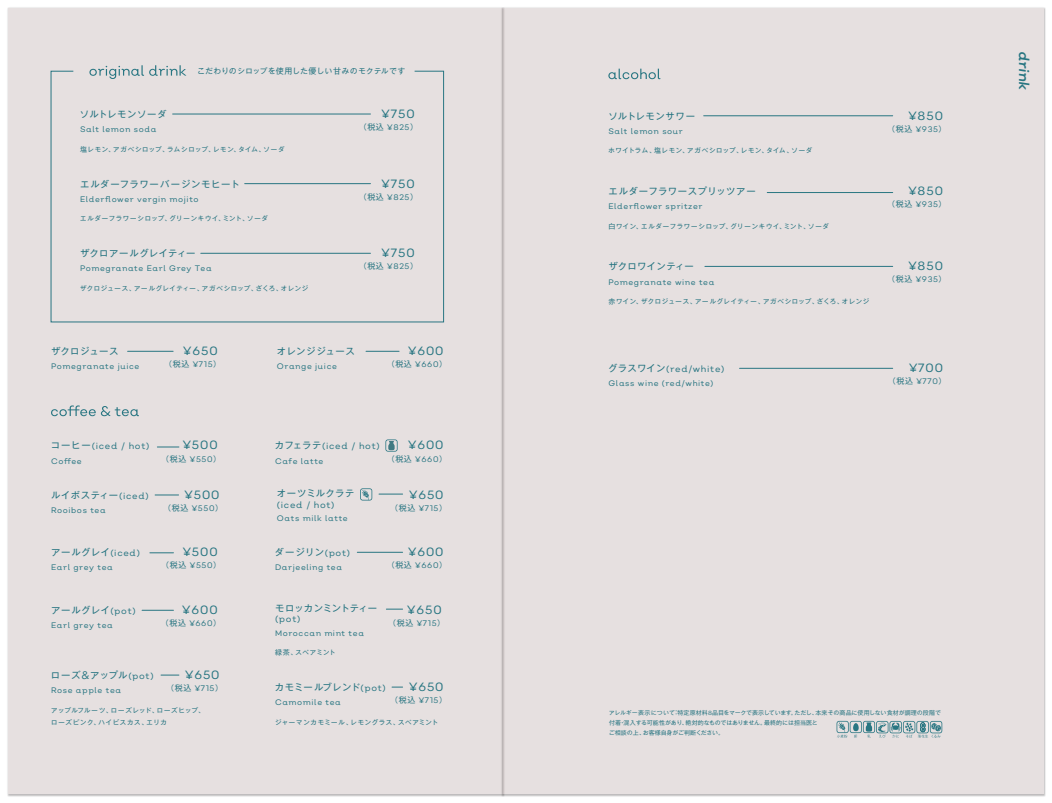
<style>
.page{position:relative;width:1052px;height:803px;background:#fff}
.page>*{position:absolute;margin:0;border:0;box-sizing:border-box;transform-origin:0 0}
.t1{font:italic 14px "Nutmeg";color:#287682}
.t2{font:12px "Nutmeg";letter-spacing:.075em;color:#287682}
.t3{font:10px "P Got MB101 K Sp Pro N";letter-spacing:-.025em;color:#287682}
.t4{font:10px "P Got MB101 K Sp Pro N";letter-spacing:.015em;color:#287682}
.t5{font:10px "P Got MB101 K Sp Pro N";letter-spacing:-.075em;color:#287682}
.t6{font:10px "P Got MB101 K Sp Pro N";letter-spacing:-.005em;color:#287682}
.t7{font:10px "P Got MB101 K Sp Pro N";letter-spacing:-.045em;color:#287682}
.t8{font:9px "Nutmeg";letter-spacing:.075em;color:#287682}
.t9{font:8px "Nutmeg";letter-spacing:.075em;color:#287682}
.t10{font:8px "P Got MB101 K Sp Pro N";letter-spacing:.055em;color:#287682}
.t11{font:8px "P Got MB101 K Sp Pro N";letter-spacing:.005em;color:#287682}
.t12{font:7px/12px "P Got MB101 K Sp Pro N";letter-spacing:.01em;color:#287682}
.t13{font:7px "P Got MB101 K Sp Pro N";letter-spacing:-.01em;color:#287682}
.t14{font:7px "P Got MB101 K Sp Pro N";letter-spacing:-.03em;color:#287682}
.t15{font:6px/10px "P Got MB101 K Sp Pro N";letter-spacing:-.005em;color:#287682}
.s1{font-family:"Nutmeg"}
.s2{font-family:"P Got MB101 K Sp Pro N";font-size:10px}
.s3{font-family:"Nutmeg";font-size:9px}
.s4{font-size:7px}
</style>
<div class="page">
<div style="left:9px;top:9px;width:494px;height:785px;background:#e6e0e0"></div>
<div style="left:503px;top:9px;width:540px;height:785px;background:#e6e0e0"></div>
<hr style="left:366px;top:351px;width:33px;height:1px;background:#287682">
<hr style="left:128px;top:351px;width:45px;height:1px;background:#287682">
<svg style="left:51px;top:71px;width:393px;height:251px"></svg>
<svg style="left:89px;top:65px;width:97px;height:14px"></svg>
<hr style="left:173px;top:114px;width:197px;height:1px;background:#287682">
<hr style="left:245px;top:183px;width:125px;height:1px;background:#287682">
<hr style="left:201px;top:253px;width:169px;height:1px;background:#287682">
<hr style="left:739px;top:368px;width:153px;height:1px;background:#287682">
<svg style="left:608px;top:69px;width:52px;height:10px"></svg>
<hr style="left:703px;top:115px;width:189px;height:1px;background:#287682">
<hr style="left:767px;top:192px;width:125px;height:1px;background:#287682">
<hr style="left:705px;top:266px;width:187px;height:1px;background:#287682">
<svg style="left:385px;top:439px;width:12px;height:12px"></svg>
<svg style="left:157px;top:446px;width:22px;height:1px"></svg>
<hr style="left:357px;top:552px;width:45px;height:1px;background:#287682">
<svg style="left:155px;top:494px;width:24px;height:1px"></svg>
<svg style="left:360px;top:488px;width:12px;height:12px"></svg>
<svg style="left:51px;top:405px;width:88px;height:11px"></svg>
<svg style="left:161px;top:674px;width:18px;height:1px"></svg>
<hr style="left:142px;top:610px;width:31px;height:1px;background:#287682">
<svg style="left:150px;top:552px;width:23px;height:1px"></svg>
<svg style="left:379px;top:493px;width:23px;height:1px"></svg>
<svg style="left:386px;top:608px;width:16px;height:1px"></svg>
<svg style="left:836px;top:720px;width:106px;height:17px"></svg>
<p class="t11" style="left:197px;top:64px;width:210px">こだわりのシロップを使用した優しい甘みのモクテルです</p>
<p class="t6" style="left:80px;top:106px;width:89px">ソルトレモンソーダ</p>
<h2 class="t2" style="left:381px;top:106px;width:35px">¥750</h2>
<p class="t9" style="left:80px;top:124px;width:78px">Salt lemon soda</p>
<p class="t10" style="left:359px;top:120px;width:61px">（税込 <span class="s1">¥825</span>）</p>
<p class="t12" style="left:80px;top:143px;width:206px">塩レモン、アガベシロップ、ラムシロップ、レモン、タイム、ソーダ</p>
<p class="t4" style="left:80px;top:175px;width:162px">エルダーフラワーバージンモヒート</p>
<h2 class="t2" style="left:381px;top:176px;width:35px">¥750</h2>
<p class="t9" style="left:80px;top:194px;width:120px">Elderflower vergin mojito</p>
<p class="t10" style="left:359px;top:190px;width:61px">（税込 <span class="s1">¥825</span>）</p>
<p class="t12" style="left:80px;top:212px;width:190px">エルダーフラワーシロップ、グリーンキウイ、ミント、ソーダ</p>
<p class="t3" style="left:80px;top:245px;width:118px">ザクロアールグレイティー</p>
<h2 class="t2" style="left:381px;top:245px;width:35px">¥750</h2>
<p class="t9" style="left:80px;top:263px;width:133px">Pomegranate Earl Grey Tea</p>
<p class="t10" style="left:359px;top:259px;width:61px">（税込 <span class="s1">¥825</span>）</p>
<p class="t12" style="left:80px;top:282px;width:230px">ザクロジュース、アールグレイティー、アガベシロップ、ざくろ、オレンジ</p>
<p class="t3" style="left:51px;top:343px;width:69px">ザクロジュース</p>
<h2 class="t2" style="left:183px;top:343px;width:36px">¥650</h2>
<p class="t9" style="left:51px;top:361px;width:90px">Pomegranate juice</p>
<p class="t10" style="left:164px;top:357px;width:58px">（税込 <span class="s1">¥715</span>）</p>
<p class="t3" style="left:276px;top:343px;width:80px">オレンジジュース</p>
<h2 class="t2" style="left:408px;top:343px;width:37px">¥600</h2>
<p class="t9" style="left:277px;top:361px;width:61px">Orange juice</p>
<p class="t10" style="left:387px;top:357px;width:62px">（税込 <span class="s1">¥660</span>）</p>
<p class="t8" style="left:50px;top:440px;width:100px"><span class="s2">コーヒー</span>(iced / hot)</p>
<h2 class="t2" style="left:183px;top:437px;width:36px">¥500</h2>
<p class="t9" style="left:51px;top:455px;width:32px">Coffee</p>
<p class="t10" style="left:161px;top:451px;width:61px">（税込 <span class="s1">¥550</span>）</p>
<p class="t8" style="left:275px;top:440px;width:107px"><span class="s2">カフェラテ</span>(iced / hot)</p>
<h2 class="t2" style="left:408px;top:437px;width:37px">¥600</h2>
<p class="t9" style="left:275px;top:455px;width:50px">Cafe latte</p>
<p class="t10" style="left:387px;top:451px;width:62px">（税込 <span class="s1">¥660</span>）</p>
<p class="t3" style="left:51px;top:486px;width:100px">ルイボスティー<span class="s3">(iced)</span></p>
<h2 class="t2" style="left:185px;top:487px;width:36px">¥500</h2>
<p class="t9" style="left:51px;top:505px;width:56px">Rooibos tea</p>
<p class="t10" style="left:163px;top:501px;width:61px">（税込 <span class="s1">¥550</span>）</p>
<p class="t3" style="left:276px;top:485px;width:80px">オーツミルクラテ</p>
<p class="t8" style="left:277px;top:499px;width:59px">(iced / hot)</p>
<p class="t9" style="left:277px;top:513px;width:72px">Oats milk latte</p>
<h2 class="t2" style="left:409px;top:487px;width:36px">¥650</h2>
<p class="t10" style="left:390px;top:501px;width:58px">（税込 <span class="s1">¥715</span>）</p>
<p class="t3" style="left:51px;top:544px;width:91px">アールグレイ<span class="s3">(iced)</span></p>
<h2 class="t2" style="left:183px;top:544px;width:36px">¥500</h2>
<p class="t9" style="left:51px;top:562px;width:63px">Earl grey tea</p>
<p class="t10" style="left:161px;top:558px;width:61px">（税込 <span class="s1">¥550</span>）</p>
<p class="t3" style="left:274px;top:544px;width:77px">ダージリン<span class="s3">(pot)</span></p>
<h2 class="t2" style="left:408px;top:544px;width:37px">¥600</h2>
<p class="t9" style="left:275px;top:562px;width:69px">Darjeeling tea</p>
<p class="t10" style="left:387px;top:558px;width:62px">（税込 <span class="s1">¥660</span>）</p>
<p class="t3" style="left:51px;top:601px;width:86px">アールグレイ<span class="s3">(pot)</span></p>
<h2 class="t2" style="left:182px;top:601px;width:37px">¥600</h2>
<p class="t9" style="left:51px;top:619px;width:63px">Earl grey tea</p>
<p class="t10" style="left:161px;top:615px;width:62px">（税込 <span class="s1">¥660</span>）</p>
<p class="t5" style="left:275px;top:599px;width:104px">モロッカンミントティー</p>
<p class="t8" style="left:275px;top:612px;width:27px">(pot)</p>
<p class="t9" style="left:275px;top:627px;width:90px">Moroccan mint tea</p>
<p class="t14" style="left:275px;top:646px;width:62px">緑茶、スペアミント</p>
<h2 class="t2" style="left:407px;top:601px;width:36px">¥650</h2>
<p class="t10" style="left:388px;top:615px;width:58px">（税込 <span class="s1">¥715</span>）</p>
<p class="t3" style="left:51px;top:666px;width:105px">ローズ＆アップル<span class="s3">(pot)</span></p>
<h2 class="t2" style="left:185px;top:667px;width:36px">¥650</h2>
<p class="t9" style="left:51px;top:685px;width:72px">Rose apple tea</p>
<p class="t10" style="left:166px;top:681px;width:58px">（税込 <span class="s1">¥715</span>）</p>
<p class="t12" style="left:51px;top:703px;width:156px">アップルフルーツ、ローズレッド、ローズヒップ、ローズピンク、ハイビスカス、エリカ</p>
<p class="t3" style="left:275px;top:678px;width:113px">カモミールブレンド<span class="s3">(pot)</span></p>
<h2 class="t2" style="left:409px;top:679px;width:36px">¥650</h2>
<p class="t9" style="left:275px;top:697px;width:67px">Camomile tea</p>
<p class="t10" style="left:390px;top:693px;width:58px">（税込 <span class="s1">¥715</span>）</p>
<p class="t12" style="left:275px;top:715px;width:165px">ジャーマンカモミール、レモングラス、スペアミント</p>
<p class="t3" style="left:608px;top:108px;width:89px">ソルトレモンサワー</p>
<h2 class="t2" style="left:908px;top:108px;width:36px">¥850</h2>
<p class="t9" style="left:608px;top:126px;width:76px">Salt lemon sour</p>
<p class="t10" style="left:887px;top:122px;width:61px">（税込 <span class="s1">¥935</span>）</p>
<p class="t12" style="left:608px;top:144px;width:206px">ホワイトラム、塩レモン、アガベシロップ、レモン、タイム、ソーダ</p>
<p class="t3" style="left:608px;top:183px;width:149px">エルダーフラワースプリッツアー</p>
<h2 class="t2" style="left:908px;top:183px;width:36px">¥850</h2>
<p class="t9" style="left:608px;top:201px;width:96px">Elderflower spritzer</p>
<p class="t10" style="left:887px;top:197px;width:61px">（税込 <span class="s1">¥935</span>）</p>
<p class="t12" style="left:608px;top:220px;width:222px">白ワイン、エルダーフラワーシロップ、グリーンキウイ、ミント、ソーダ</p>
<p class="t7" style="left:608px;top:258px;width:87px">ザクロワインティー</p>
<h2 class="t2" style="left:908px;top:258px;width:36px">¥850</h2>
<p class="t9" style="left:608px;top:276px;width:107px">Pomegranate wine tea</p>
<p class="t10" style="left:887px;top:272px;width:61px">（税込 <span class="s1">¥935</span>）</p>
<p class="t13" style="left:608px;top:295px;width:263px">赤ワイン、ザクロジュース、アールグレイティー、アガベシロップ、ざくろ、オレンジ</p>
<p class="t8" style="left:608px;top:363px;width:118px"><span class="s2">グラスワイン</span>(red/white)</p>
<h2 class="t2" style="left:909px;top:360px;width:35px">¥700</h2>
<p class="t9" style="left:608px;top:378px;width:107px">Glass wine (red/white)</p>
<p class="t10" style="left:888px;top:374px;width:60px">（税込 <span class="s1">¥770</span>）</p>
<h1 class="t1" style="left:1033px;top:51px;width:40px;rotate:90deg">drink</h1>
<p class="t15" style="left:608px;top:707px;width:334px">アレルギー表示について<span class="s4">：</span>特定原材料<span class="s1">8</span>品目をマークで表示しています。ただし、本来その商品に使用しない食材が調理の段階で付着・混入する可能性があり、絶対的なものではありません。最終的には担当医と<br>ご相談の上、お客様自身がご判断ください。</p>
</div>
